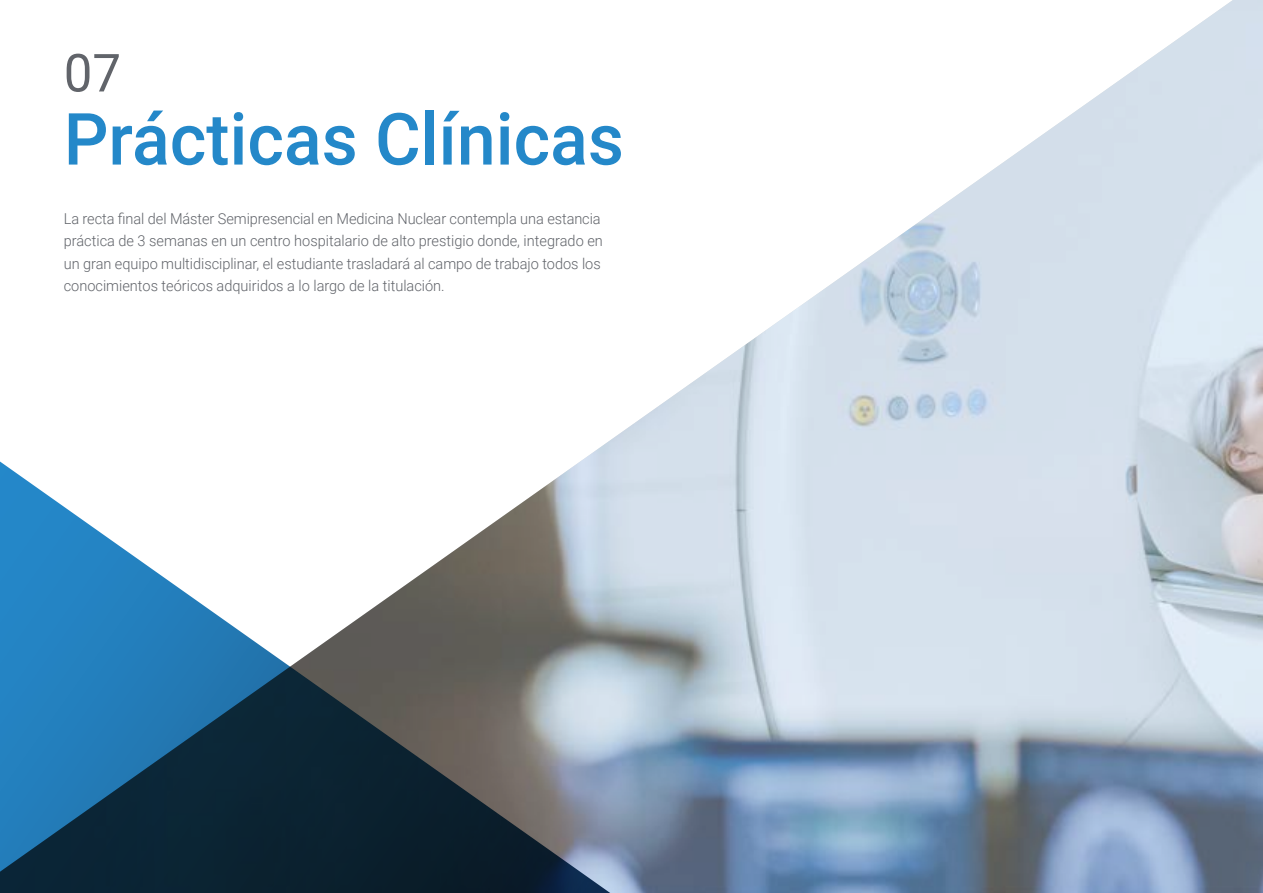
<style>
.page{position:relative;width:1263px;height:893px;background:#fff}
.page>*{position:absolute;margin:0;border:0;box-sizing:border-box;transform-origin:0 0}
.t1{font:500 72px "Roboto";color:#2488c9}
.t2{font:52.5px "Roboto";color:#61646a}
.t3{font:300 15px/22.5px "Roboto";letter-spacing:-.005em;color:#61646a}
</style>
<div class="page">
<img style="left:602px;top:0;width:661px;height:893px">
<svg style="left:0;top:446px;width:640px;height:447px"></svg>
<h2 class="t2" style="left:64px;top:36px;width:59px">07</h2>
<h1 class="t1" style="left:64px;top:89px;width:562px">Prácticas Clínicas</h1>
<p class="t3" style="left:64px;top:207px;width:541px">La recta final del Máster Semipresencial en Medicina Nuclear contempla una estancia práctica de 3 semanas en un centro hospitalario de alto prestigio donde, integrado en un gran equipo multidisciplinar, el estudiante trasladará al campo de trabajo todos los conocimientos teóricos adquiridos a lo largo de la titulación.</p>
</div>
